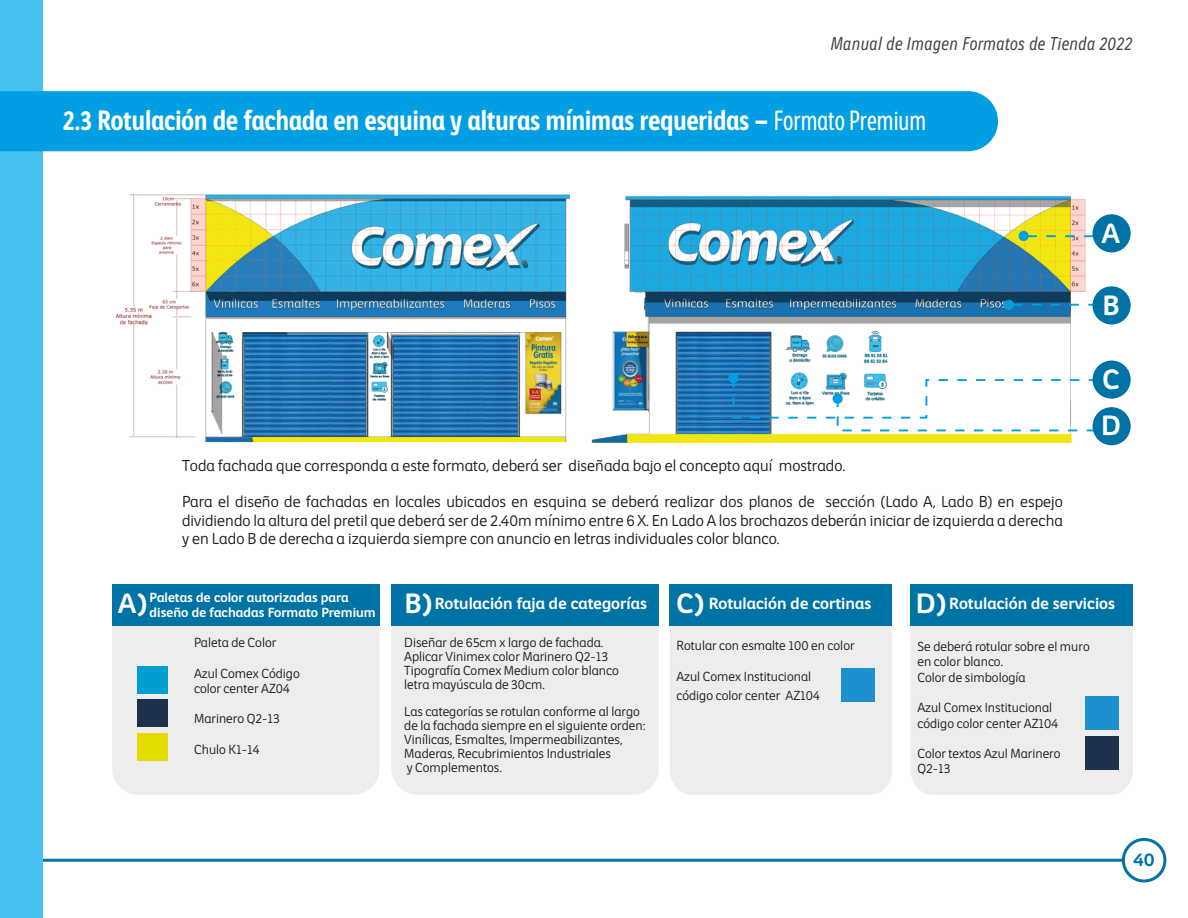
<style>
.page{position:relative;width:1188px;height:918px;background:#fff}
.page>*{position:absolute;margin:0;border:0;box-sizing:border-box;transform-origin:0 0}
.t1{font:700 condensed 27px "Comex";color:#fff}
.t2{font:700 27px/46.7px "Comex";color:#fff}
.t3{font:italic 300 condensed 18px "Comex";color:#424242}
.t4{font:700 18px "Comex";color:#0073a5}
.t5{font:700 15.6px "Comex";color:#fff}
.t6{font:300 15.3px/18.5px "Comex";color:#1d1d1b;text-align:justify}
.t7{font:300 12.75px/14px "Comex";color:#1d1d1b}
.t8{font:700 12.75px/15.3px "Comex";color:#fff}
.s1{font-weight:400;font-stretch:ultra-condensed}
.s2{font-size:27px}
</style>
<div class="page">
<div style="left:911px;top:626px;width:222px;height:169px;background:#ededed"></div>
<div style="left:670px;top:626px;width:222px;height:169px;background:#ededed"></div>
<div style="left:391px;top:626px;width:268px;height:169px;background:#ededed"></div>
<div style="left:112px;top:626px;width:267px;height:169px;background:#ededed"></div>
<div style="left:841px;top:669px;width:33px;height:33px;background:#1d90d0"></div>
<div style="left:1085px;top:696px;width:33px;height:33px;background:#1d90d0"></div>
<div style="left:1085px;top:737px;width:33px;height:33px;background:#1d324a"></div>
<div style="left:112px;top:584px;width:268px;height:42px;background:#0073a5"></div>
<div style="left:391px;top:584px;width:268px;height:42px;background:#0073a5"></div>
<div style="left:670px;top:584px;width:222px;height:42px;background:#0073a5"></div>
<div style="left:910px;top:584px;width:223px;height:42px;background:#0073a5"></div>
<div style="left:137px;top:666px;width:31px;height:28px;background:#009ed1"></div>
<div style="left:137px;top:699px;width:31px;height:28px;background:#1d324a"></div>
<div style="left:137px;top:733px;width:31px;height:28px;background:#e6dd00"></div>
<img style="left:115px;top:194px;width:455px;height:249px">
<img style="left:591px;top:196px;width:496px;height:247px">
<svg style="left:1014px;top:304px;width:79px;height:2px"></svg>
<svg style="left:1029px;top:235px;width:64px;height:2px"></svg>
<svg style="left:732px;top:378px;width:368px;height:54px"></svg>
<div style="left:833px;top:394px;width:9px;height:9px;background:#009fe3;border-radius:4px"></div>
<div style="left:833px;top:394px;width:10px;height:10px;border:2px solid #009fe3;border-radius:4px"></div>
<div style="left:729px;top:374px;width:9px;height:8px;background:#009fe3;border-radius:4px"></div>
<div style="left:728px;top:373px;width:11px;height:10px;border:2px solid #009fe3;border-radius:4px"></div>
<div style="left:1005px;top:300px;width:8px;height:9px;background:#009fe3;border-radius:50%"></div>
<div style="left:1004px;top:300px;width:10px;height:10px;border:2px solid #009fe3;border-radius:50%"></div>
<div style="left:1019px;top:232px;width:9px;height:8px;background:#009fe3;border-radius:50%"></div>
<div style="left:1019px;top:231px;width:10px;height:10px;border:2px solid #009fe3;border-radius:50%"></div>
<hr style="left:0;top:859px;width:1144px;height:3px;background:#0073a5">
<div style="left:0;top:0;width:43px;height:918px;background:#47c1f1"></div>
<div style="left:1122px;top:838px;width:44px;height:45px;background:#fff;border:3px solid #0073a5;border-radius:50%"></div>
<div style="left:0;top:91px;width:998px;height:60px;background:#009fe3"></div>
<div style="left:1093px;top:214px;width:38px;height:38px;background:#0073a5;border-radius:50%"></div>
<div style="left:1093px;top:286px;width:38px;height:38px;background:#0073a5;border-radius:50%"></div>
<div style="left:1093px;top:361px;width:38px;height:38px;background:#0073a5;border-radius:50%"></div>
<div style="left:1093px;top:407px;width:38px;height:38px;background:#0073a5;border-radius:50%"></div>
<h2 class="t3" style="left:830px;top:33px;width:303px">Manual de Imagen Formatos de Tienda 2022</h2>
<h1 class="t1" style="left:63px;top:103px;width:865px">2.3 Rotulación de fachada en esquina y alturas mínimas requeridas – <span class="s1">Formato Premium</span></h1>
<p class="t6" style="left:182px;top:456px;width:665px">Toda fachada que corresponda a este formato, deberá ser diseñada bajo el concepto aquí mostrado.</p>
<p class="t6" style="left:182px;top:492px;width:883px">Para el diseño de fachadas en locales ubicados en esquina se deberá realizar dos planos de sección (Lado A, Lado B) en espejo dividiendo la altura del pretil que deberá ser de 2.40m mínimo entre 6 X. En Lado A los brochazos deberán iniciar de izquierda a derecha y en Lado B de derecha a izquierda siempre con anuncio en letras individuales color blanco.</p>
<h1 class="t2" style="left:1102px;top:209px;width:20px">A</h1>
<h1 class="t2" style="left:1102px;top:281px;width:19px">B</h1>
<h1 class="t2" style="left:1101px;top:355px;width:21px">C<br>D</h1>
<p class="t8" style="left:150px;top:589px;width:228px">Paletas de color autorizadas para diseño de fachadas Formato Premium</p>
<h1 class="t2" style="left:118px;top:579px;width:30px">A)</h1>
<p class="t5" style="left:405px;top:593px;width:468px"><span class="s2">B)</span> Rotulación faja de categorías <span class="s2">C)</span> Rotulación de cortinas</p>
<p class="t5" style="left:916px;top:593px;width:201px"><span class="s2">D)</span> Rotulación de servicios</p>
<p class="t7" style="left:194px;top:635px;width:84px">Paleta de Color</p>
<p class="t7" style="left:194px;top:665px;width:107px;line-height:15.3px">Azul Comex Código color center AZ04</p>
<p class="t7" style="left:194px;top:712px;width:87px">Marinero Q2-13</p>
<p class="t7" style="left:194px;top:742px;width:67px">Chulo K1-14</p>
<p class="t7" style="left:407px;top:760px;width:96px">y Complementos.</p>
<p class="t7" style="left:404px;top:635px;width:216px">Diseñar de 65cm x largo de fachada.<br>Aplicar Vinimex color Marinero Q2-13<br>Tipografía Comex Medium color blanco letra mayúscula de 30cm.</p>
<p class="t7" style="left:404px;top:704px;width:243px">Las categorías se rotulan conforme al largo de la fachada siempre en el siguiente orden:<br>Vinílicas, Esmaltes, Impermeabilizantes, Maderas, Recubrimientos Industriales</p>
<p class="t7" style="left:676px;top:639px;width:180px">Rotular con esmalte 100 en color</p>
<p class="t7" style="left:676px;top:667px;width:145px;line-height:19px">Azul Comex Institucional código color center AZ104</p>
<p class="t7" style="left:917px;top:639px;width:174px;line-height:15.3px">Se deberá rotular sobre el muro en color blanco.<br>Color de simbología</p>
<p class="t7" style="left:917px;top:700px;width:142px;line-height:15.3px">Azul Comex Institucional código color center AZ104</p>
<p class="t7" style="left:917px;top:746px;width:145px;line-height:15.3px">Color textos Azul Marinero<br>Q2-13</p>
<h2 class="t4" style="left:1134px;top:847px;width:23px">40</h2>
</div>
